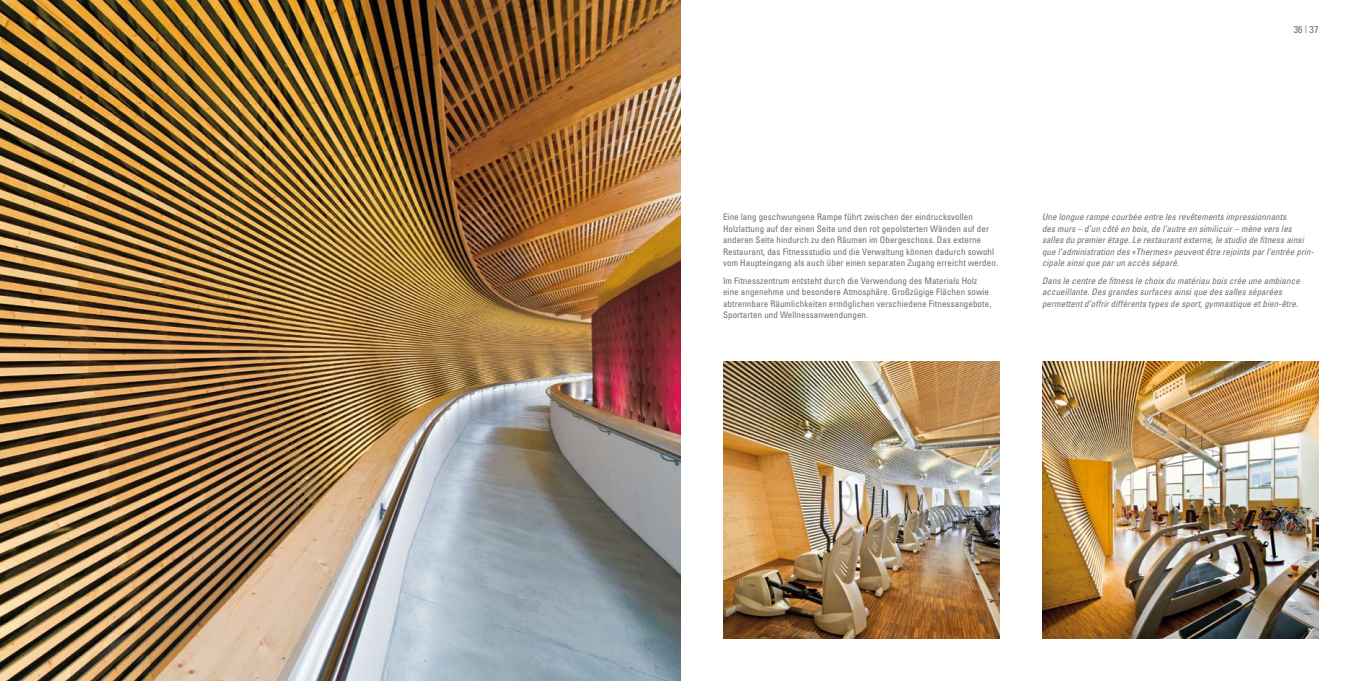
<style>
.page{position:relative;width:1361px;height:681px;background:#fff}
.page>*{position:absolute;margin:0;border:0;box-sizing:border-box;transform-origin:0 0}
.t1{font:condensed 10px "Univers";color:#6c6f72}
.t2{font:condensed 9px/11.5px "Univers";letter-spacing:.01em;color:#6c6f72}
.t3{font:italic condensed 9px/11.5px "Univers";letter-spacing:.01em;color:#6c6f72}
</style>
<div class="page">
<img style="left:0;top:0;width:680px;height:680px">
<img style="left:1042px;top:361px;width:276px;height:277px">
<img style="left:723px;top:361px;width:276px;height:277px">
<p class="t1" style="left:1293px;top:23px;width:26px">36 | 37</p>
<p class="t2" style="left:723px;top:211px;width:276px">Eine lang geschwungene Rampe führt zwischen der eindrucksvollen Holzlattung auf der einen Seite und den rot gepolsterten Wänden auf der anderen Seite hindurch zu den Räumen im Obergeschoss. Das externe Restaurant, das Fitnessstudio und die Verwaltung können dadurch sowohl vom Haupteingang als auch über einen separaten Zugang erreicht werden.</p>
<p class="t2" style="left:723px;top:274px;width:270px">I m Fitnesszentrum entsteht durch die Verwendung des M aterials Holz eine angenehme und besondere Atmosphäre. Großzügige Flächen sowie abtrennbare Räumlichkeiten ermöglichen verschiedene Fitnessangebote, Sportarten und Wellnessanwendungen.</p>
<p class="t3" style="left:1042px;top:211px;width:273px">Une longue rampe courbée entre les revêtements impressionnants<br>des murs – d’un côté en bois, de l’autre en similicuir – mène vers les salles du premier étage. Le restaurant externe, le studio de fitness ainsi que l’administration des «Thermes» peuvent être rejoints par l’entrée prin&shy;cipale ainsi que par un accès séparé.</p>
<p class="t3" style="left:1042px;top:274px;width:259px">Dans le centre de fitness le choix du matériau bois crée une ambiance accueillante. Des grandes surfaces ainsi que des salles séparées permettent d’offrir différents types de sport, gymnastique et bien-être.</p>
</div>
